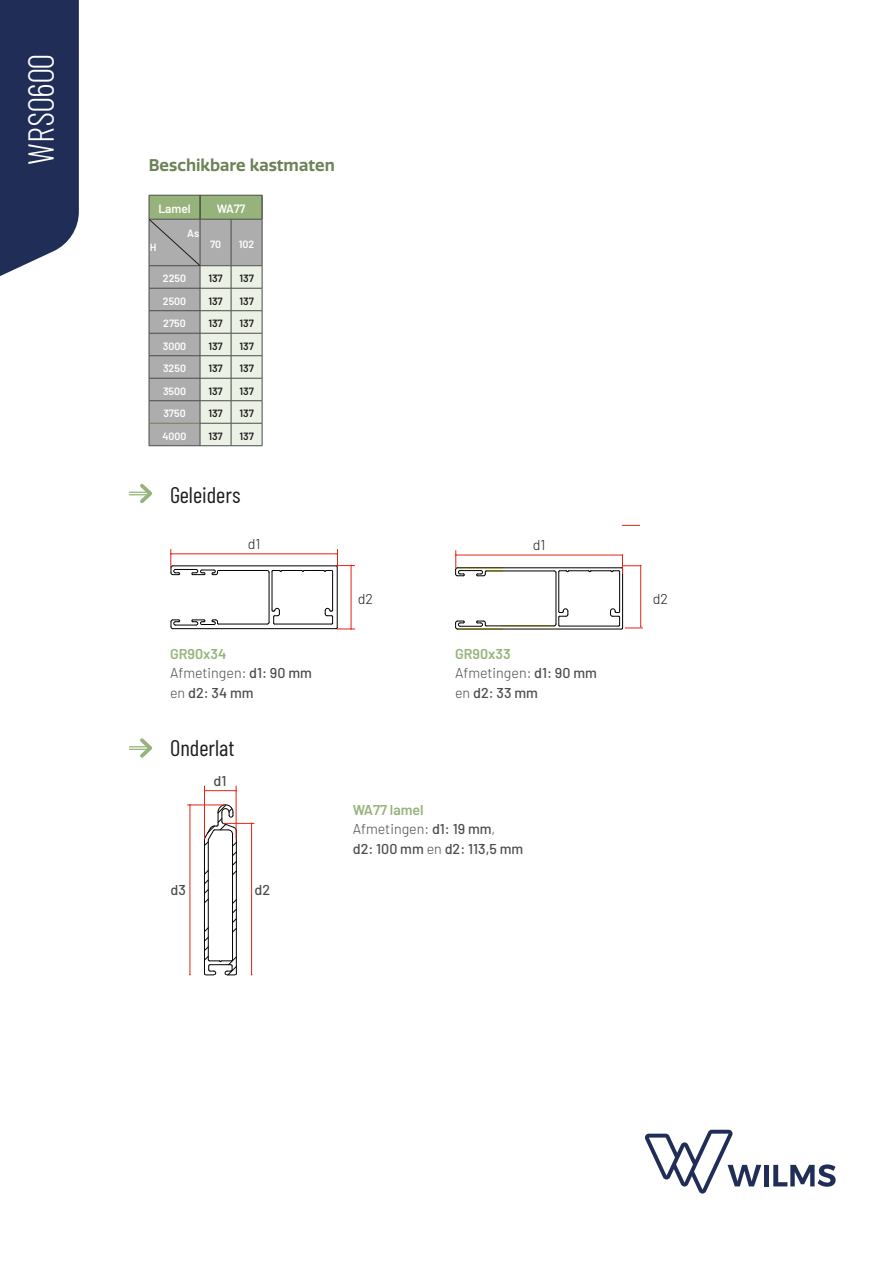
<style>
.page{position:relative;width:893px;height:1263px;background:#fff}
.page>*{position:absolute;margin:0;border:0;box-sizing:border-box;transform-origin:0 0}
.t1{font:300 36px "Barlow Condensed";color:#fff}
.t2{font:22.5px "Barlow Condensed";color:#1d1d1b}
.t3{font:600 16.5px "Quatro";color:#6d8256}
.t4{font:500 14.25px/19.5px "Barlow";color:#4b4b4a}
.t5{font:300 14.25px "Barlow";color:#1d1d1b}
.t6{font:600 12px "Barlow";color:#fff}
.t7{font:600 10.5px "Barlow";color:#1d1d1b}
.t8{font:600 10.5px "Barlow";color:#fff}
.s1{font-weight:600;color:#95b37a}
.s2{font-weight:300}
</style>
<div class="page">
<svg style="left:0;top:0;width:79px;height:276px;background:#303c63"></svg>
<svg style="left:129px;top:484px;width:24px;height:20px"></svg>
<svg style="left:129px;top:738px;width:23px;height:20px"></svg>
<svg style="left:204px;top:804px;width:33px;height:172px"></svg>
<hr style="left:190px;top:805px;width:1px;height:170px;background:#e42413">
<hr style="left:187px;top:805px;width:39px;height:1px;background:#e42413">
<hr style="left:205px;top:790px;width:31px;height:1px;background:#e42413">
<hr style="left:204px;top:786px;width:1px;height:53px;background:#e42413">
<hr style="left:236px;top:786px;width:1px;height:53px;background:#e42413">
<hr style="left:251px;top:823px;width:1px;height:152px;background:#e42413">
<hr style="left:223px;top:823px;width:31px;height:1px;background:#e42413">
<svg style="left:149px;top:195px;width:114px;height:251px;background:#babfb5"></svg>
<hr style="left:337px;top:567px;width:1px;height:61px;background:#020203">
<hr style="left:332px;top:571px;width:1px;height:39px;background:#020203">
<hr style="left:173px;top:565px;width:163px;height:1px;background:#020203">
<hr style="left:218px;top:570px;width:49px;height:1px;background:#020203">
<hr style="left:272px;top:571px;width:1px;height:39px;background:#020203">
<hr style="left:269px;top:572px;width:1px;height:50px;background:#020203">
<hr style="left:275px;top:624px;width:57px;height:1px;background:#020203">
<hr style="left:218px;top:624px;width:49px;height:1px;background:#020203">
<hr style="left:173px;top:628px;width:163px;height:1px;background:#020203">
<svg style="left:266px;top:607px;width:14px;height:18px"></svg>
<svg style="left:171px;top:619px;width:48px;height:10px"></svg>
<hr style="left:171px;top:554px;width:166px;height:1px;background:#e42413">
<svg style="left:170px;top:549px;width:49px;height:26px"></svg>
<hr style="left:351px;top:565px;width:1px;height:64px;background:#e42413">
<svg style="left:266px;top:549px;width:89px;height:24px"></svg>
<svg style="left:324px;top:608px;width:31px;height:22px"></svg>
<hr style="left:622px;top:569px;width:1px;height:59px;background:#020203">
<hr style="left:619px;top:572px;width:1px;height:40px;background:#020203">
<hr style="left:457px;top:567px;width:165px;height:1px;background:#020203">
<hr style="left:486px;top:571px;width:68px;height:1px;background:#020203">
<hr style="left:558px;top:572px;width:1px;height:40px;background:#020203">
<hr style="left:556px;top:573px;width:1px;height:51px;background:#020203">
<hr style="left:486px;top:626px;width:68px;height:1px;background:#020203">
<hr style="left:560px;top:626px;width:59px;height:1px;background:#020203">
<hr style="left:457px;top:629px;width:165px;height:1px;background:#020203">
<svg style="left:554px;top:609px;width:15px;height:17px"></svg>
<svg style="left:455px;top:621px;width:31px;height:8px"></svg>
<hr style="left:456px;top:555px;width:166px;height:1px;background:#e42413">
<svg style="left:455px;top:550px;width:48px;height:26px"></svg>
<hr style="left:640px;top:565px;width:1px;height:62px;background:#e42413">
<svg style="left:622px;top:525px;width:18px;height:1px"></svg>
<svg style="left:610px;top:609px;width:33px;height:20px"></svg>
<svg style="left:554px;top:554px;width:87px;height:20px"></svg>
<hr style="left:764px;top:1165px;width:4px;height:21px;background:#202d57">
<svg style="left:773px;top:1164px;width:63px;height:23px"></svg>
<svg style="left:645px;top:1130px;width:116px;height:63px"></svg>
<h1 class="t1" style="left:18px;top:165px;width:112px;rotate:-90deg">WRS0600</h1>
<p class="t3" style="left:149px;top:156px;width:187px">Beschikbare kastmaten</p>
<p class="t6" style="left:158px;top:200px;width:34px">Lamel</p>
<p class="t6" style="left:217px;top:200px;width:30px">WA77</p>
<p class="t8" style="left:187px;top:226px;width:13px">As</p>
<p class="t8" style="left:150px;top:239px;width:8px">H</p>
<p class="t8" style="left:210px;top:236px;width:13px">70</p>
<p class="t8" style="left:239px;top:236px;width:17px">102</p>
<p class="t8" style="left:163px;top:271px;width:25px">2250</p>
<p class="t7" style="left:208px;top:271px;width:16px">137</p>
<p class="t7" style="left:239px;top:271px;width:16px">137</p>
<p class="t8" style="left:163px;top:293px;width:25px">2500</p>
<p class="t7" style="left:208px;top:293px;width:16px">137</p>
<p class="t7" style="left:239px;top:293px;width:16px">137</p>
<p class="t8" style="left:163px;top:316px;width:24px">2750</p>
<p class="t7" style="left:208px;top:316px;width:16px">137</p>
<p class="t7" style="left:239px;top:316px;width:16px">137</p>
<p class="t8" style="left:163px;top:338px;width:25px">3000</p>
<p class="t7" style="left:208px;top:338px;width:16px">137</p>
<p class="t7" style="left:239px;top:338px;width:16px">137</p>
<p class="t8" style="left:163px;top:361px;width:24px">3250</p>
<p class="t7" style="left:208px;top:361px;width:16px">137</p>
<p class="t7" style="left:239px;top:361px;width:16px">137</p>
<p class="t8" style="left:163px;top:383px;width:25px">3500</p>
<p class="t7" style="left:208px;top:383px;width:16px">137</p>
<p class="t7" style="left:239px;top:383px;width:16px">137</p>
<p class="t8" style="left:163px;top:406px;width:24px">3750</p>
<p class="t7" style="left:208px;top:406px;width:16px">137</p>
<p class="t7" style="left:239px;top:406px;width:16px">137</p>
<p class="t8" style="left:163px;top:428px;width:26px">4000</p>
<p class="t7" style="left:208px;top:428px;width:16px">137</p>
<p class="t7" style="left:239px;top:428px;width:16px">137</p>
<h2 class="t2" style="left:170px;top:480px;width:72px">Geleiders</h2>
<p class="t5" style="left:248px;top:533px;width:14px">d1</p>
<p class="t5" style="left:358px;top:589px;width:17px">d2</p>
<p class="t5" style="left:533px;top:535px;width:14px">d1</p>
<p class="t4" style="left:170px;top:642px;width:143px"><span class="s1">GR90x34<br></span><span class="s2">Afmetingen:</span> d1: 90 mm <span class="s2">en</span> d2: 34 mm</p>
<p class="t4" style="left:455px;top:642px;width:143px"><span class="s1">GR90x33<br></span><span class="s2">Afmetingen:</span> d1: 90 mm <span class="s2">en</span> d2: 33 mm</p>
<h2 class="t2" style="left:170px;top:734px;width:66px">Onderlat</h2>
<p class="t4" style="left:214px;top:770px;width:14px">d1</p>
<p class="t4" style="left:170px;top:879px;width:17px">d3</p>
<p class="t4" style="left:254px;top:879px;width:17px">d2</p>
<p class="t4" style="left:353px;top:798px;width:172px"><span class="s1">WA77 lamel<br></span><span class="s2">Afmetingen:</span> d1: 19 mm<span class="s2">,<br></span>d2: 100 mm <span class="s2">en</span> d2: 113,5 mm</p>
<p class="t5" style="left:653px;top:589px;width:17px">d2</p>
</div>
